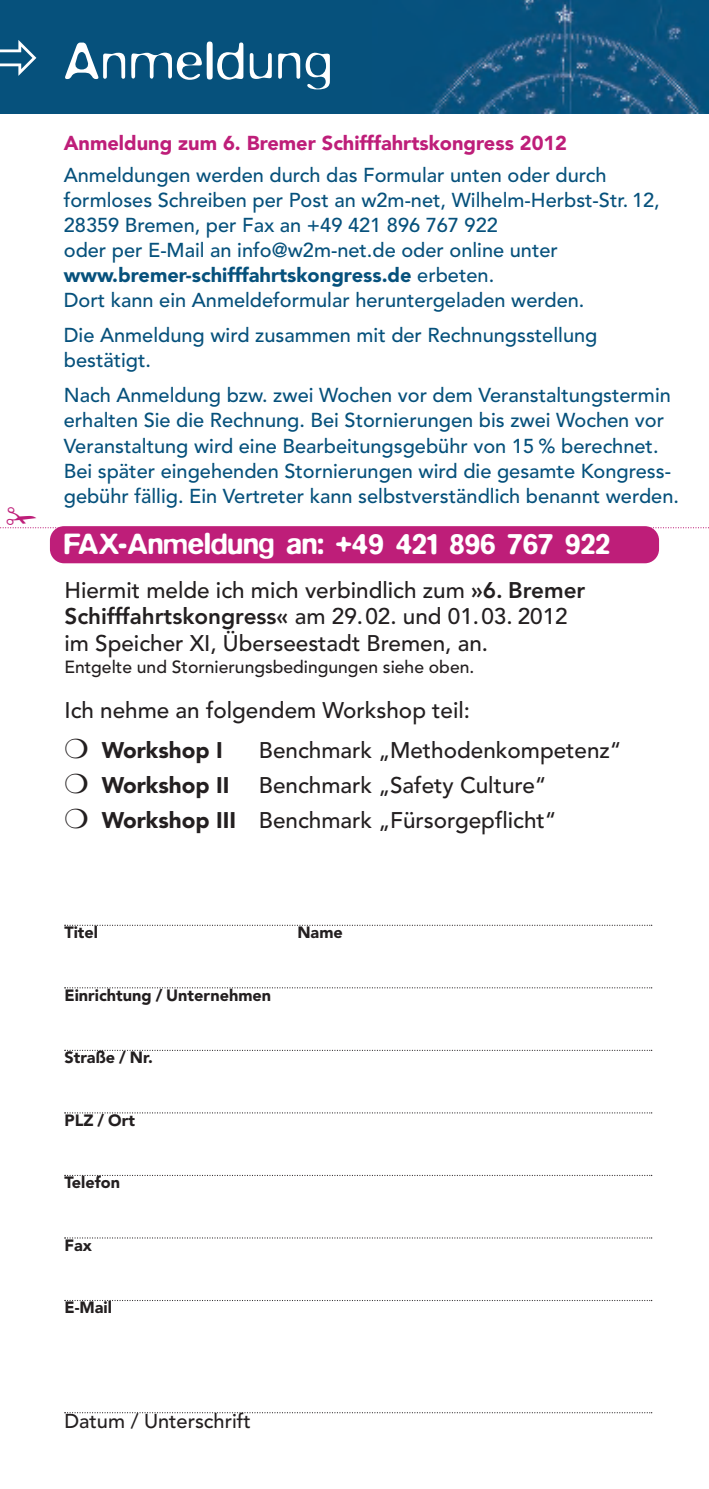
<style>
.page{position:relative;width:709px;height:1489px;background:#fff}
.page>*{position:absolute;margin:0;border:0;box-sizing:border-box;transform-origin:0 0}
.t1{font:300 58.25px "Blur";letter-spacing:.015em;color:#fff}
.t2{font:500 30px "Blur";color:#fff}
.t3{font:500 22.5px/26.2px "Avenir";color:#231f20}
.t4{font:900 22.5px "Avenir";color:#231f20}
.t5{font:500 20px/25px "Avenir";color:#06517c}
.t6{font:900 20px "Avenir";color:#be1e79}
.t7{font:500 20px "Avenir";color:#231f20}
.t8{font:500 17.5px "Avenir";color:#231f20}
.t9{font:900 16.25px "Avenir";color:#231f20}
.s1{font-weight:900}
.s2{font-weight:800}
</style>
<div class="page">
<div style="left:0;top:0;width:709px;height:113px;background:#06517c"></div>
<img style="left:431px;top:0;width:272px;height:113px">
<svg style="left:64px;top:924px;width:588px;height:1px"></svg>
<svg style="left:64px;top:987px;width:588px;height:1px"></svg>
<svg style="left:64px;top:1049px;width:588px;height:1px"></svg>
<svg style="left:64px;top:1112px;width:588px;height:1px"></svg>
<svg style="left:64px;top:1174px;width:588px;height:1px"></svg>
<svg style="left:64px;top:1237px;width:588px;height:1px"></svg>
<svg style="left:64px;top:1412px;width:588px;height:1px"></svg>
<div style="left:50px;top:526px;width:609px;height:37px;background:#be1e79;border-radius:14px"></div>
<svg style="left:0;top:526px;width:709px;height:2px"></svg>
<h1 class="t1" style="left:63px;top:25px;width:271px">Anmeldung</h1>
<p class="t6" style="left:64px;top:135px;width:505px">Anmeldung zum 6. Bremer Schifffahrtskongress 2012</p>
<p class="t5" style="left:64px;top:164px;width:597px">Anmeldungen werden durch das Formular unten oder durch formloses Schreiben per Post an w2m-net, Wilhelm-Herbst-Str. 12, 28359 Bremen, per Fax an +49 421 896 767 922<br>oder per E-Mail an info@w2m-net.de oder online unter <span class="s1">www.bremer-schifffahrtskongress.de</span> erbeten.<br>Dort kann ein Anmeldeformular heruntergeladen werden.</p>
<p class="t5" style="left:64px;top:324px;width:535px">Die Anmeldung wird zusammen mit der Rechnungsstellung bestätigt.</p>
<p class="t5" style="left:64px;top:384px;width:616px">Nach Anmeldung bzw. zwei Wochen vor dem Veranstaltungstermin erhalten Sie die Rechnung. Bei Stornierungen bis zwei Wochen vor Veranstaltung wird eine Bearbeitungsgebühr von 15 % berechnet.<br>Bei später eingehenden Stornierungen wird die gesamte Kongress&shy;gebühr fällig. Ein Vertreter kann selbstverständlich benannt werden.</p>
<h2 class="t2" style="left:64px;top:526px;width:548px">FAX-Anmeldung an: +49 421 896 767 922</h2>
<p class="t3" style="left:64px;top:579px;width:522px">Hiermit melde ich mich verbindlich zum <span class="s2">»6. Bremer<br>Schifffahrtskongress«</span> am 29.02. und 01.03. 2012 im Speicher XI, Überseestadt Bremen, an.</p>
<p class="t8" style="left:64px;top:659px;width:411px">Entgelte und Stornierungsbedingungen siehe oben.</p>
<p class="t3" style="left:64px;top:699px;width:407px">Ich nehme an folgendem Workshop teil:</p>
<p class="t4" style="left:102px;top:741px;width:123px">Workshop I</p>
<p class="t3" style="left:259px;top:739px;width:364px">Benchmark „Methodenkompetenz“</p>
<p class="t4" style="left:102px;top:776px;width:129px">Workshop II</p>
<p class="t3" style="left:102px;top:769px;width:456px;line-height:35px;text-indent:157px">Benchmark „Safety Culture“<br><span class="s1">Workshop III</span> Benchmark „Fürsorgepflicht“</p>
<p class="t9" style="left:64px;top:925px;width:35px">Titel</p>
<p class="t9" style="left:297px;top:925px;width:47px">Name</p>
<p class="t9" style="left:64px;top:988px;width:208px">Einrichtung / Unternehmen</p>
<p class="t9" style="left:64px;top:1050px;width:90px">Straße / Nr.</p>
<p class="t9" style="left:64px;top:1113px;width:72px">PLZ / Ort</p>
<p class="t9" style="left:64px;top:1175px;width:57px">Telefon</p>
<p class="t9" style="left:64px;top:1238px;width:29px">Fax</p>
<p class="t9" style="left:64px;top:1300px;width:49px">E-Mail</p>
<p class="t7" style="left:64px;top:1413px;width:188px">Datum / Unterschrift</p>
</div>
